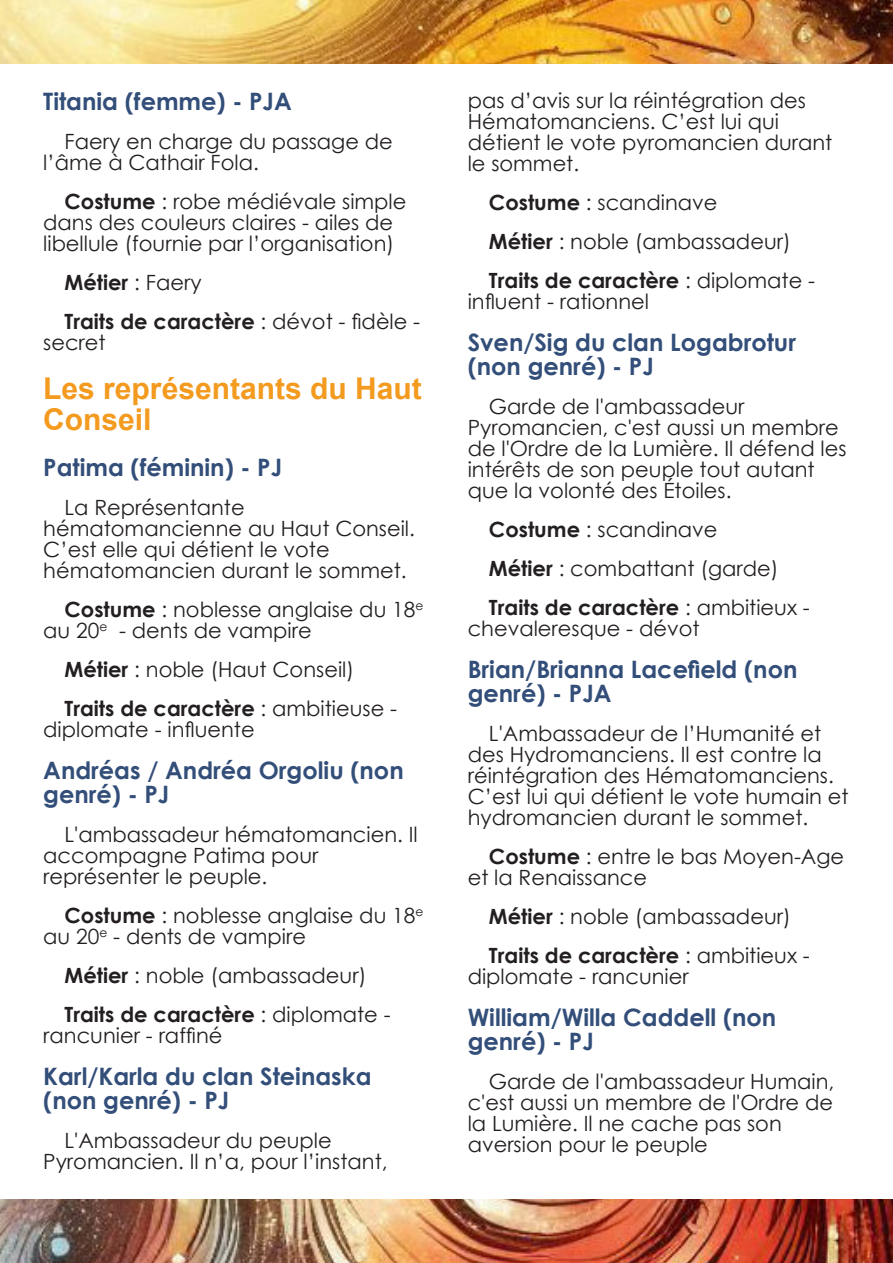
<style>
.page{position:relative;width:893px;height:1263px;background:#fff}
.page>*{position:absolute;margin:0;border:0;box-sizing:border-box;transform-origin:0 0}
.t1{font:700 30px/31px "Arial";color:#f39a1f}
.t2{font:700 24px/24px "Century Gothic";color:#324e79}
.t3{font:21px/21px "Century Gothic";color:#231f20}
.t4{font:700 21px/39px "Century Gothic";color:#231f20}
.s1{font-weight:700}
.s2{font-weight:400}
</style>
<div class="page">
<img style="left:0;top:0;width:893px;height:64px">
<img style="left:0;top:1199px;width:893px;height:64px">
<p class="t2" style="left:43px;top:91px;width:250px">Titania (femme) - PJA</p>
<p class="t3" style="left:43px;top:133px;width:351px;text-indent:21px">Faery en charge du passage de l’âme à Cathair Fola.</p>
<p class="t3" style="left:43px;top:193px;width:365px;text-indent:21px"><span class="s1">Costume</span> : robe médiévale simple dans des couleurs claires - ailes de libellule (fournie par l’organisation)</p>
<p class="t4" style="left:65px;top:265px;width:357px">Métier <span class="s2">: Faery<br></span>Traits de caractère <span class="s2">: dévot - fidèle -</span></p>
<p class="t3" style="left:43px;top:334px;width:64px">secret</p>
<h1 class="t1" style="left:43px;top:375px;width:380px">Les représentants du Haut<br>Conseil</h1>
<p class="t2" style="left:43px;top:458px;width:241px">Patima (féminin) - PJ</p>
<p class="t3" style="left:43px;top:499px;width:373px;text-indent:21px">La Représentante hématomancienne au Haut Conseil.<br>C’est elle qui détient le vote hématomancien durant le sommet.</p>
<p class="t3" style="left:43px;top:601px;width:382px;text-indent:21px"><span class="s1">Costume</span> : noblesse anglaise du 18<sup>e </sup>au 20<sup>e</sup> - dents de vampire</p>
<p class="t3" style="left:65px;top:652px;width:334px;line-height:39px"><span class="s1">Métier</span> : noble (Haut Conseil)<br><span class="s1">Traits de caractère</span> : ambitieuse -</p>
<p class="t3" style="left:43px;top:721px;width:213px">diplomate - influente</p>
<p class="t2" style="left:43px;top:761px;width:362px">Andréas / Andréa Orgoliu (non genré) - PJ</p>
<p class="t3" style="left:43px;top:826px;width:376px;text-indent:21px">L'ambassadeur hématomancien. Il accompagne Patima pour représenter le peuple.</p>
<p class="t3" style="left:43px;top:907px;width:382px;text-indent:21px"><span class="s1">Costume</span> : noblesse anglaise du 18<sup>e </sup>au 20<sup>e</sup> - dents de vampire</p>
<p class="t3" style="left:65px;top:958px;width:328px;line-height:39px"><span class="s1">Métier</span> : noble (ambassadeur)<br><span class="s1">Traits de caractère</span> : diplomate -</p>
<p class="t3" style="left:43px;top:1027px;width:181px">rancunier - raffiné</p>
<p class="t2" style="left:43px;top:1067px;width:330px">Karl/Karla du clan Steinaska (non genré) - PJ</p>
<p class="t3" style="left:43px;top:1132px;width:346px;text-indent:21px">L'Ambassadeur du peuple<br>Pyromancien. Il n’a, pour l’instant,</p>
<p class="t3" style="left:468px;top:91px;width:366px">pas d’avis sur la réintégration des<br>Hématomanciens. C’est lui qui détient le vote pyromancien durant le sommet.</p>
<p class="t3" style="left:489px;top:184px;width:328px;line-height:39px"><span class="s1">Costume</span> : scandinave<br><span class="s1">Métier</span> : noble (ambassadeur)<br><span class="s1">Traits de caractère</span> : diplomate -</p>
<p class="t3" style="left:468px;top:292px;width:183px">influent - rationnel</p>
<p class="t2" style="left:468px;top:332px;width:330px">Sven/Sig du clan Logabrotur (non genré) - PJ</p>
<p class="t3" style="left:468px;top:397px;width:380px;text-indent:21px">Garde de l'ambassadeur<br>Pyromancien, c'est aussi un membre de l'Ordre de la Lumière. Il défend les intérêts de son peuple tout autant que la volonté des Étoiles.</p>
<p class="t3" style="left:489px;top:511px;width:322px;line-height:39px"><span class="s1">Costume</span> : scandinave<br><span class="s1">Métier</span> : combattant (garde)<br><span class="s1">Traits de caractère</span> : ambitieux -</p>
<p class="t3" style="left:468px;top:619px;width:233px">chevaleresque - dévot</p>
<p class="t2" style="left:468px;top:659px;width:331px">Brian/Brianna Lacefield (non genré) - PJA</p>
<p class="t3" style="left:468px;top:724px;width:382px;text-indent:21px">L'Ambassadeur de l’Humanité et des Hydromanciens. Il est contre la réintégration des Hématomanciens.<br>C’est lui qui détient le vote humain et hydromancien durant le sommet.</p>
<p class="t3" style="left:468px;top:847px;width:378px;text-indent:21px"><span class="s1">Costume</span> : entre le bas Moyen-Age et la Renaissance</p>
<p class="t3" style="left:489px;top:898px;width:322px;line-height:39px"><span class="s1">Métier</span> : noble (ambassadeur)<br><span class="s1">Traits de caractère</span> : ambitieux -</p>
<p class="t3" style="left:468px;top:967px;width:223px">diplomate - rancunier</p>
<p class="t2" style="left:468px;top:1007px;width:310px">William/Willa Caddell (non genré) - PJ</p>
<p class="t3" style="left:468px;top:1072px;width:368px;text-indent:21px">Garde de l'ambassadeur Humain, c'est aussi un membre de l'Ordre de la Lumière. Il ne cache pas son aversion pour le peuple</p>
</div>
